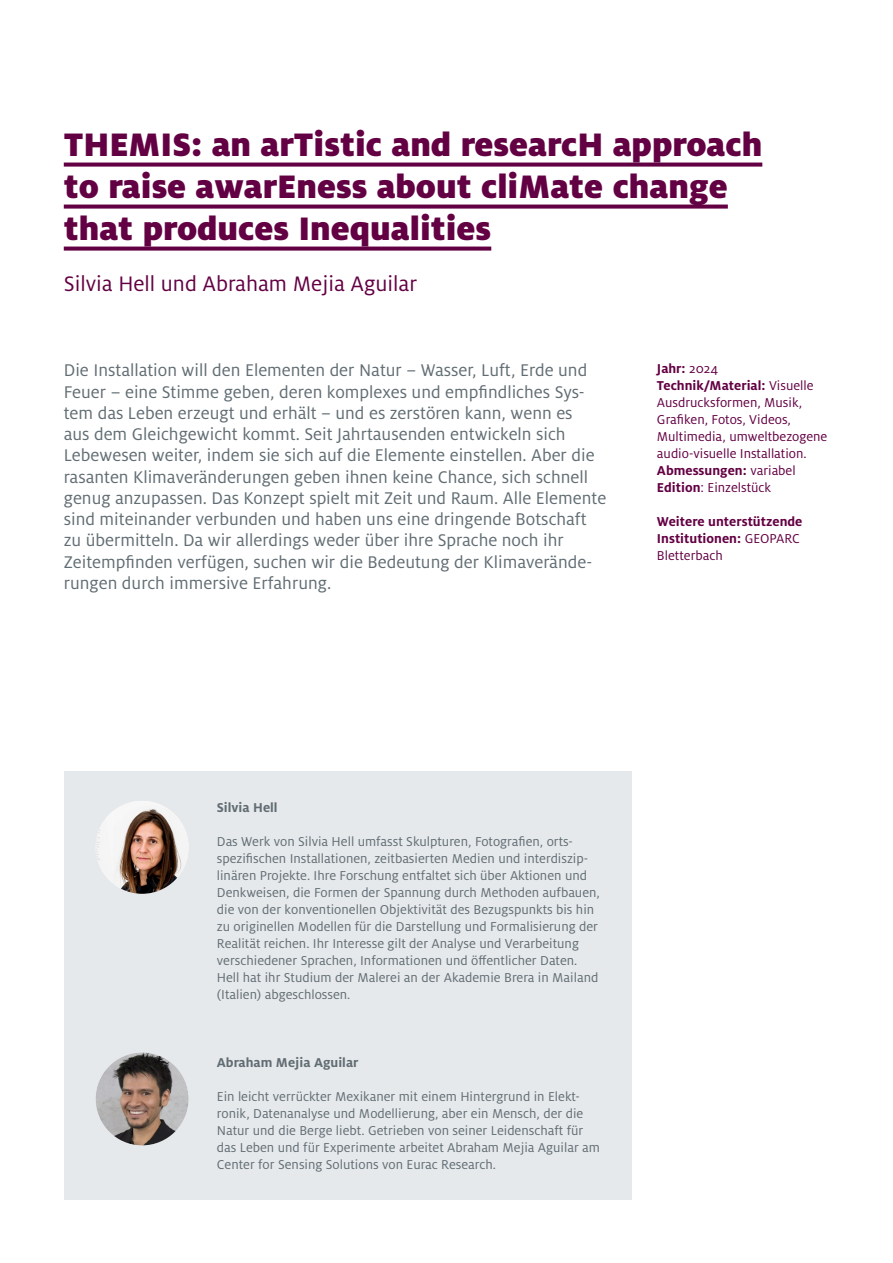
<style>
.page{position:relative;width:893px;height:1263px;background:#fff}
.page>*{position:absolute;margin:0;border:0;box-sizing:border-box;transform-origin:0 0}
.HL_Milo_Sans_24_pt_Headline{font:900 36px/42px "Milo Pro";color:#630043}
.HL_Milo_Sans_34_pt_Headline{font:23.25px "Milo Pro";color:#630043}
.a_7_SL_Milo_Sans_12_5_pt{font:18.75px/21.3px "Milo Pro";color:#616d73}
.a_1_BT_Milo_Sans_9_5_pt{font:14.25px/17px "Milo Pro";color:#616d73}
.t1{font:14.25px/17px "Milo Pro";color:#630043}
.t2{font:700 14.25px/17px "Milo Pro";color:#630043}
.a_1_BT_Milo_Sans_9_5_pt-2{font:700 14.25px "Milo Pro";color:#616d73}
.s1{font-weight:400}
.s2{font-weight:700}
</style>
<div class="page">
<svg style="left:64px;top:163px;width:698px;height:4px;background:#721a56"></svg>
<svg style="left:64px;top:205px;width:664px;height:4px;background:#721955"></svg>
<svg style="left:64px;top:247px;width:427px;height:4px;background:#721955"></svg>
<div style="left:64px;top:771px;width:567px;height:428px;background:#e6e9ec"></div>
<img style="left:96px;top:801px;width:93px;height:93px;border-radius:46px">
<img style="left:96px;top:1052px;width:93px;height:93px;border-radius:46px">
<p class="HL_Milo_Sans_24_pt_Headline" style="left:64px;top:123px;width:700px">THEMIS: an arTistic and researcH approach to raise awarEness about cliMate change that produces Inequalities</p>
<p class="HL_Milo_Sans_34_pt_Headline" style="left:64px;top:271px;width:355px">Silvia Hell und Abraham Mejia Aguilar</p>
<p class="a_7_SL_Milo_Sans_12_5_pt" style="left:64px;top:360px;width:544px">Die Installation will den Elementen der Natur – Wasser, Luft, Erde und Feuer – eine Stimme geben, deren komplexes und empfindliches Sys&shy;tem das Leben erzeugt und erhält – und es zerstören kann, wenn es<br>aus dem Gleichgewicht kommt. Seit Jahrtausenden entwickeln sich Lebewesen weiter, indem sie sich auf die Elemente einstellen. Aber die rasanten Klimaveränderungen geben ihnen keine Chance, sich schnell genug anzupassen. Das Konzept spielt mit Zeit und Raum. Alle Elemente sind miteinander verbunden und haben uns eine dringende Botschaft zu übermitteln. Da wir allerdings weder über ihre Sprache noch ihr Zeitempfinden verfügen, suchen wir die Bedeutung der Klimaverände&shy;rungen durch immersive Erfahrung.</p>
<p class="t2" style="left:657px;top:360px;width:63px">Jahr: <span class="s1">2024</span></p>
<p class="t1" style="left:657px;top:377px;width:172px"><span class="s2">Technik/Material:</span> Visuelle<br>Ausdrucksformen, Musik,<br>Grafiken, Fotos, Videos,<br>Multimedia, umweltbezogene audio-visuelle Installation.</p>
<p class="t2" style="left:657px;top:462px;width:140px">Abmessungen: <span class="s1">variabel</span></p>
<p class="t1" style="left:657px;top:479px;width:116px"><span class="s2">Edition</span>: Einzelstück</p>
<p class="t2" style="left:657px;top:513px;width:147px">Weitere unterstützende<br>Institutionen: <span class="s1">GEOPARC<br>Bletterbach</span></p>
<p class="a_1_BT_Milo_Sans_9_5_pt-2" style="left:217px;top:800px;width:62px">Silvia Hell</p>
<p class="a_1_BT_Milo_Sans_9_5_pt" style="left:217px;top:833px;width:385px">Das Werk von Silvia Hell umfasst Skulpturen, Fotografien, orts&shy;spezifischen Installationen, zeitbasierten Medien und interdiszip&shy;linären Projekte. Ihre Forschung entfaltet sich über Aktionen und Denkweisen, die Formen der Spannung durch Methoden aufbauen, die von der konventionellen Objektivität des Bezugspunkts bis hin zu originellen Modellen für die Darstellung und Formalisierung der Realität reichen. Ihr Interesse gilt der Analyse und Verarbeitung verschiedener Sprachen, Informationen und öffentlicher Daten.<br>Hell hat ihr Studium der Malerei an der Akademie Brera in Mailand (Italien) abgeschlossen.</p>
<p class="a_1_BT_Milo_Sans_9_5_pt-2" style="left:217px;top:1055px;width:143px">Abraham Mejia Aguilar</p>
<p class="a_1_BT_Milo_Sans_9_5_pt" style="left:217px;top:1088px;width:385px">Ein leicht verrückter Mexikaner mit einem Hintergrund in Elekt&shy;ronik, Datenanalyse und Modellierung, aber ein Mensch, der die Natur und die Berge liebt. Getrieben von seiner Leidenschaft für das Leben und für Experimente arbeitet Abraham Mejia Aguilar am Center for Sensing Solutions von Eurac Research.</p>
</div>
